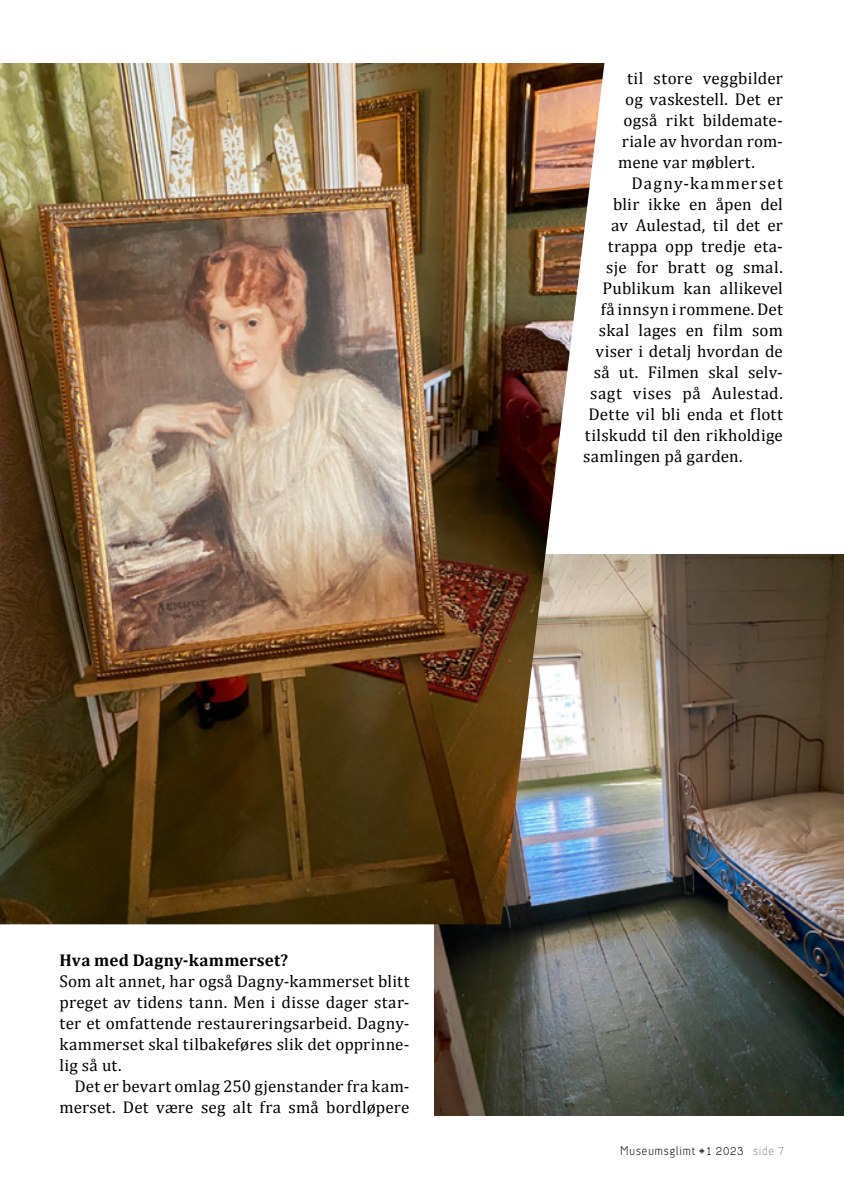
<style>
.page{position:relative;width:844px;height:1191px;background:#fff}
.page>*{position:absolute;margin:0;border:0;box-sizing:border-box;transform-origin:0 0}
.t1{font:17.15px/21px "Cambria";letter-spacing:.015em;color:#000;text-align:justify}
.t2{font:700 17.15px "Cambria";letter-spacing:.01em;color:#000}
.t3{font:17.15px "Cambria";letter-spacing:.075em;color:#000}
.t4{font:300 12.25px "Jacobs Sans";letter-spacing:.025em;color:#000}
.s1{color:#878787}
</style>
<div class="page">
<img style="left:434px;top:554px;width:409px;height:561px">
<img style="left:0;top:63px;width:604px;height:861px">
<p class="t1" style="left:627px;top:68px;width:157px">til store veggbilder</p>
<p class="t1" style="left:625px;top:89px;width:159px">og vaskestell. Det er</p>
<p class="t1" style="left:623px;top:110px;width:161px">også rikt bildemate-</p>
<p class="t1" style="left:621px;top:131px;width:163px">riale av hvordan rom-</p>
<p class="t1" style="left:618px;top:152px;width:138px">mene var møblert.</p>
<p class="t3" style="left:631px;top:173px;width:153px">Dagny-kammerset</p>
<p class="t1" style="left:613px;top:194px;width:171px">blir ikke en åpen del</p>
<p class="t1" style="left:611px;top:215px;width:173px">av Aulestad, til det er</p>
<p class="t1" style="left:607px;top:236px;width:176px">trappa opp tredje eta-</p>
<p class="t1" style="left:606px;top:257px;width:178px">sje for bratt og smal.</p>
<p class="t1" style="left:602px;top:278px;width:182px">Publikum kan allikevel</p>
<p class="t1" style="left:600px;top:299px;width:183px">få innsyn i rommene. Det</p>
<p class="t1" style="left:598px;top:320px;width:185px">skal lages en film som</p>
<p class="t1" style="left:595px;top:341px;width:189px">viser i detalj hvordan de</p>
<p class="t1" style="left:593px;top:362px;width:191px">så ut. Filmen skal selv-</p>
<p class="t1" style="left:590px;top:383px;width:194px">sagt vises på Aulestad.</p>
<p class="t1" style="left:588px;top:404px;width:196px">Dette vil bli enda et flott</p>
<p class="t1" style="left:584px;top:425px;width:199px">tilskudd til den rikholdige</p>
<p class="t1" style="left:583px;top:446px;width:161px">samlingen på garden.</p>
<p class="t2" style="left:60px;top:948px;width:230px">Hva med Dagny-kammerset?</p>
<p class="t1" style="left:60px;top:971px;width:351px">Som alt annet, har også Dagny-kammerset blitt preget av tidens tann. Men i disse dager star&shy;ter et omfattende restaureringsarbeid. Dagny&shy;kammerset skal tilbakeføres slik det opprinne&shy;lig så ut.</p>
<p class="t1" style="left:60px;top:1076px;width:351px;text-align:right">Det er bevart omlag 250 gjenstander fra kam&shy;merset. Det være seg alt fra små bordløpere</p>
<p class="t4" style="left:620px;top:1143px;width:165px">Museumsglimt #1 2023 <span class="s1">side 7</span></p>
</div>
